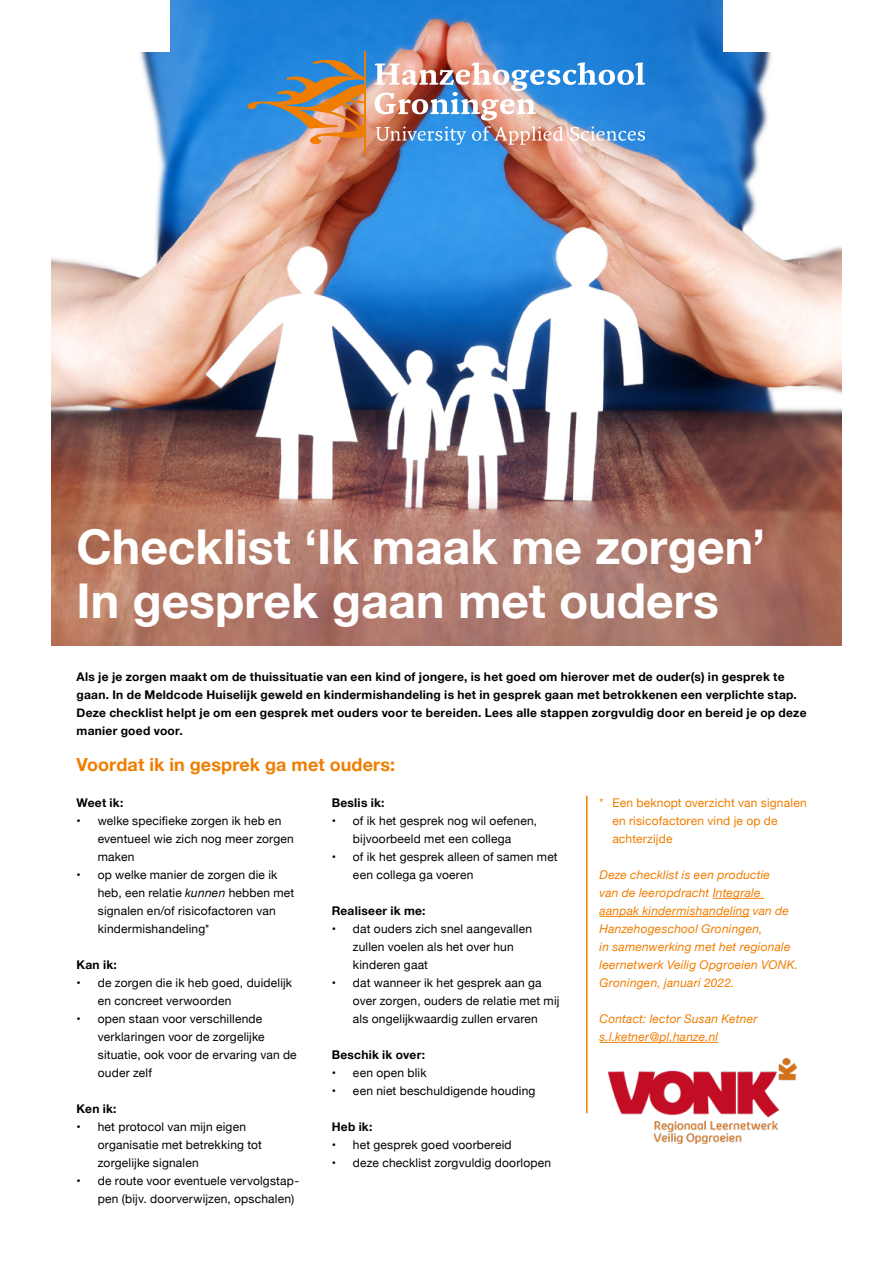
<style>
.page{position:relative;width:893px;height:1263px;background:#fff}
.page>*{position:absolute;margin:0;border:0;box-sizing:border-box;transform-origin:0 0}
.t1{font:700 48px/54px "Helvetica Neue";color:#fff}
.t2{font:700 18px "Helvetica Neue";letter-spacing:.005em;color:#ef7d00}
.t3{font:12px/18px "Helvetica Neue";letter-spacing:.015em;color:#000}
.t4{font:700 12px/18px "Helvetica Neue";letter-spacing:.02em;color:#000}
.t5{font:italic 12px/18px "Helvetica Neue";letter-spacing:.02em;color:#ef7d00}
.t6{font:12px/18px "Helvetica Neue";letter-spacing:.015em;color:#ef7d00}
.s1{font-style:italic}
</style>
<div class="page">
<img style="left:51px;top:0;width:791px;height:496px">
<svg style="left:247px;top:51px;width:119px;height:102px;background:#7b8a97"></svg>
<img style="left:375px;top:63px;width:270px;height:82px">
<hr style="left:586px;top:796px;width:2px;height:317px;background:#ef7d00">
<hr style="left:713px;top:898px;width:51px;height:1px;background:#ef7d00">
<hr style="left:600px;top:916px;width:150px;height:1px;background:#ef7d00">
<hr style="left:600px;top:1042px;width:118px;height:1px;background:#ef7d00">
<img style="left:608px;top:1058px;width:188px;height:85px">
<div style="left:0;top:0;width:170px;height:51px;background:#fff"></div>
<div style="left:723px;top:0;width:170px;height:51px;background:#fff"></div>
<img style="left:51px;top:496px;width:791px;height:149px">
<h1 class="t1" style="left:77px;top:521px;width:691px">Checklist ‘Ik maak me zorgen’<br>In gesprek gaan met ouders</h1>
<p class="t4" style="left:77px;top:668px;width:732px">Als je je zorgen maakt om de thuissituatie van een kind of jongere, is het goed om hierover met de ouder(s) in gesprek te gaan. In de Meldcode Huiselijk geweld en kindermishandeling is het in gesprek gaan met betrokkenen een verplichte stap.<br>Deze checklist helpt je om een gesprek met ouders voor te bereiden. Lees alle stappen zorgvuldig door en bereid je op deze manier goed voor.</p>
<h2 class="t2" style="left:77px;top:750px;width:320px">Voordat ik in gesprek ga met ouders:</h2>
<p class="t4" style="left:77px;top:794px;width:48px">Weet ik:</p>
<p class="t3" style="left:98px;top:812px;width:198px;text-indent:-21px">• welke specifieke zorgen ik heb en eventueel wie zich nog meer zorgen maken</p>
<p class="t3" style="left:98px;top:866px;width:198px;text-indent:-21px">• op welke manier de zorgen die ik heb, een relatie <span class="s1">kunnen</span> hebben met signalen en/of risicofactoren van kindermishandeling*</p>
<p class="t4" style="left:77px;top:956px;width:42px">Kan ik:</p>
<p class="t3" style="left:98px;top:974px;width:196px;text-indent:-21px">• de zorgen die ik heb goed, duidelijk en concreet verwoorden</p>
<p class="t3" style="left:98px;top:1010px;width:200px;text-indent:-21px">• open staan voor verschillende verklaringen voor de zorgelijke situatie, ook voor de ervaring van de ouder zelf</p>
<p class="t4" style="left:77px;top:1100px;width:42px">Ken ik:</p>
<p class="t3" style="left:98px;top:1118px;width:166px;text-indent:-21px">• het protocol van mijn eigen organisatie met betrekking tot zorgelijke signalen</p>
<p class="t3" style="left:98px;top:1172px;width:203px;text-indent:-21px">• de route voor eventuele vervolgstap&shy;pen (bijv. doorverwijzen, opschalen)</p>
<p class="t6" style="left:612px;top:794px;width:196px;text-indent:-13px">* Een beknopt overzicht van signalen en risicofactoren vind je op de achterzijde</p>
<p class="t5" style="left:600px;top:866px;width:200px">Deze checklist is een productie<br>van de leeropdracht Integrale aanpak kindermishandeling van de<br>Hanzehogeschool Groningen,<br>in samenwerking met het regionale leernetwerk Veilig Opgroeien VONK.<br>Groningen, januari 2022.</p>
<p class="t5" style="left:600px;top:1010px;width:159px">Contact: lector Susan Ketner s.l.ketner@pl.hanze.nl</p>
<p class="t4" style="left:332px;top:794px;width:54px">Beslis ik:</p>
<p class="t3" style="left:332px;top:812px;width:207px;text-align:center">• of ik het gesprek nog wil oefenen, bijvoorbeeld met een collega</p>
<p class="t3" style="left:353px;top:848px;width:206px;text-indent:-21px">• of ik het gesprek alleen of samen met een collega ga voeren</p>
<p class="t4" style="left:332px;top:902px;width:95px">Realiseer ik me:</p>
<p class="t3" style="left:353px;top:920px;width:181px;text-indent:-21px">• dat ouders zich snel aangevallen zullen voelen als het over hun kinderen gaat</p>
<p class="t3" style="left:353px;top:974px;width:208px;text-indent:-21px">• dat wanneer ik het gesprek aan ga over zorgen, ouders de relatie met mij als ongelijkwaardig zullen ervaren</p>
<p class="t4" style="left:332px;top:1046px;width:95px">Beschik ik over:</p>
<p class="t3" style="left:332px;top:1064px;width:96px">• een open blik</p>
<p class="t3" style="left:332px;top:1082px;width:205px">• een niet beschuldigende houding</p>
<p class="t4" style="left:332px;top:1118px;width:42px">Heb ik:</p>
<p class="t3" style="left:332px;top:1136px;width:182px">• het gesprek goed voorbereid</p>
<p class="t3" style="left:332px;top:1154px;width:221px">• deze checklist zorgvuldig doorlopen</p>
</div>
